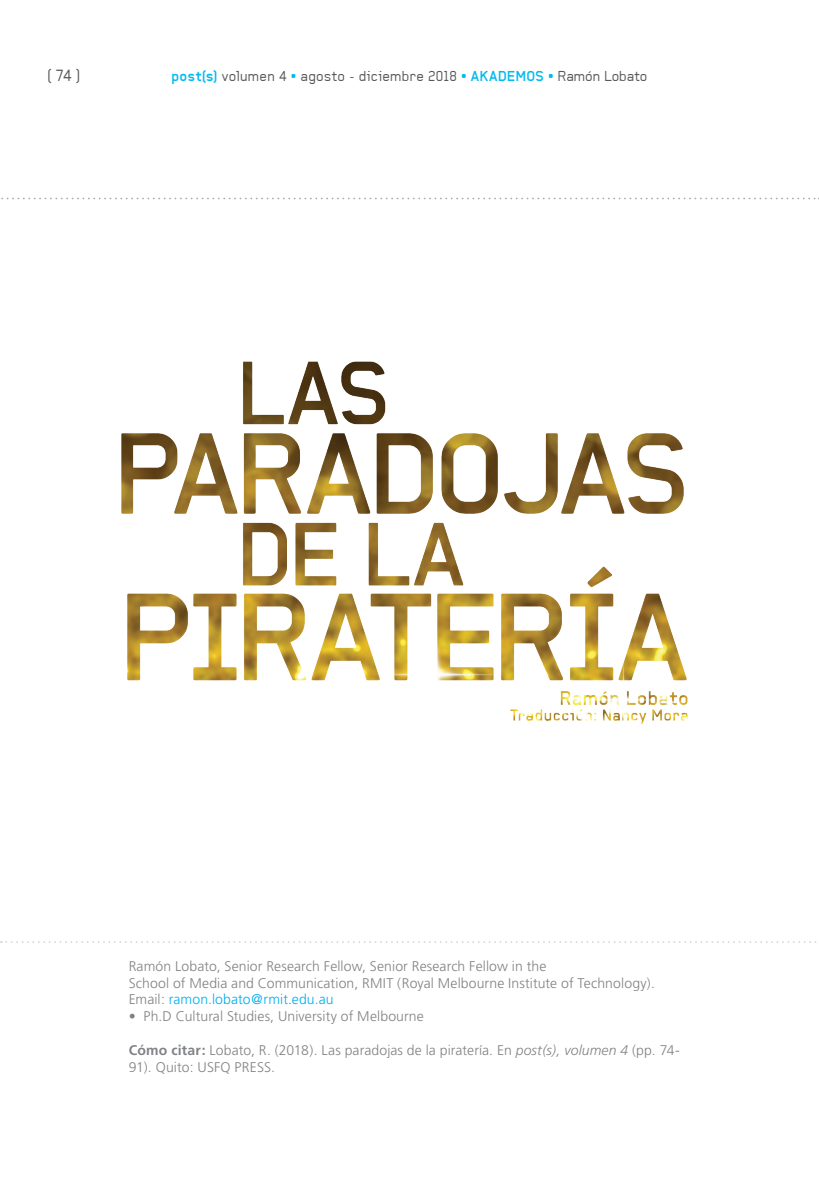
<style>
.page{position:relative;width:819px;height:1191px;background:#fff}
.page>*{position:absolute;margin:0;border:0;box-sizing:border-box;transform-origin:0 0}
.t1{font:15.75px "Baksheesh";color:#57585a}
.t2{font:300 14px/16.8px "Frutiger";letter-spacing:.005em;color:#808285}
.t3{font:14px "Baksheesh";letter-spacing:.02em;color:#57585a}
.s1{font-weight:700;color:#00baf1}
.s2{color:#00aeef}
.s3{font-weight:700}
.s4{font-style:italic}
</style>
<div class="page">
<img style="left:121px;top:361px;width:567px;height:363px">
<svg style="left:1px;top:198px;width:818px;height:1px"></svg>
<svg style="left:1px;top:941px;width:816px;height:2px"></svg>
<p class="t1" style="left:47px;top:67px;width:34px">( 74 )</p>
<p class="t3" style="left:171px;top:68px;width:477px"><span class="s1">post(s)</span> volumen 4 <span class="s1">•</span> agosto - diciembre 2018 <span class="s1">• AKADEMOS •</span> Ramón Lobato</p>
<p class="t2" style="left:129px;top:957px;width:527px">Ramón Lobato, Senior Research Fellow, Senior Research Fellow in the<br>School of Media and Communication, RMIT (Royal Melbourne Institute of Technology).<br>Email: <span class="s2">ramon.lobato@rmit.edu.au</span></p>
<p class="t2" style="left:129px;top:1008px;width:296px">• Ph.D Cultural Studies, University of Melbourne</p>
<p class="t2" style="left:129px;top:1041px;width:552px"><span class="s3">Cómo citar:</span> Lobato, R. (2018). Las paradojas de la piratería. En <span class="s4">post(s), volumen 4</span> (pp. 74-<br>91). Quito: USFQ PRESS.</p>
</div>
